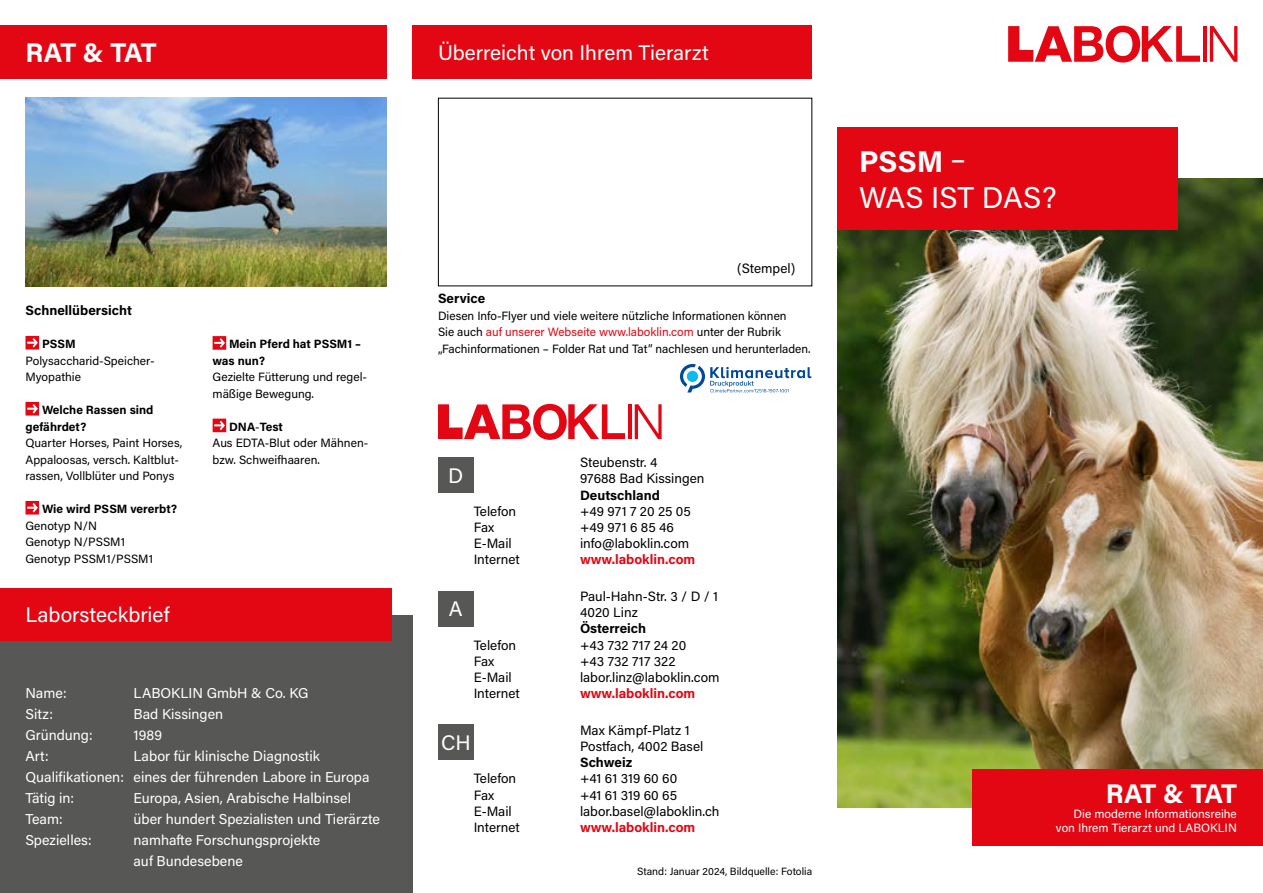
<style>
.page{position:relative;width:1263px;height:893px;background:#fff}
.page>*{position:absolute;margin:0;border:0;box-sizing:border-box;transform-origin:0 0}
.t1{font:30px/36px "Acumin Pro";color:#fff}
.t2{font:700 27px "Acumin Pro";letter-spacing:-.075em;color:#fff}
.t3{font:21px "Acumin Pro";color:#fff}
.t4{font:14.25px/21px "Acumin Pro";color:#fff}
.t5{font:13.5px/16.2px "Acumin Pro";color:#000}
.t6{font:700 13.5px "Acumin Pro";color:#000}
.t7{font:700 13.5px "Acumin Pro";color:#e30613}
.t8{font:12px/16.5px "Acumin Pro";color:#000}
.t9{font:700 12px/16.5px "Acumin Pro";color:#000}
.t10{font:12px/14.4px "Acumin Pro";color:#fff;text-align:right}
.t11{font:10.5px "Acumin Pro";color:#000}
.s1{font-weight:700}
.s2{color:#e30613}
</style>
<div class="page">
<img style="left:838px;top:179px;width:425px;height:629px">
<hr style="left:1203px;top:26px;width:3px;height:36px;background:#e30613">
<svg style="left:1210px;top:26px;width:27px;height:36px"></svg>
<svg style="left:1008px;top:26px;width:192px;height:37px"></svg>
<div style="left:972px;top:770px;width:291px;height:76px;background:#e30613"></div>
<div style="left:412px;top:26px;width:400px;height:53px;background:#e30613"></div>
<hr style="left:628px;top:404px;width:3px;height:35px;background:#e30613">
<svg style="left:635px;top:404px;width:27px;height:35px"></svg>
<svg style="left:438px;top:404px;width:187px;height:36px"></svg>
<div style="left:438px;top:457px;width:36px;height:35px;background:#575756"></div>
<div style="left:438px;top:725px;width:36px;height:35px;background:#575756"></div>
<div style="left:438px;top:591px;width:36px;height:35px;background:#575756"></div>
<div style="left:0;top:26px;width:387px;height:53px;background:#e30613"></div>
<svg style="left:26px;top:336px;width:13px;height:14px"></svg>
<svg style="left:26px;top:402px;width:13px;height:14px"></svg>
<svg style="left:26px;top:501px;width:13px;height:14px"></svg>
<img style="left:26px;top:98px;width:361px;height:188px">
<div style="left:838px;top:128px;width:340px;height:102px;background:#e30613"></div>
<div style="left:0;top:615px;width:412px;height:278px;background:#575756"></div>
<div style="left:0;top:588px;width:392px;height:52px;background:#e30613"></div>
<svg style="left:213px;top:336px;width:13px;height:14px"></svg>
<svg style="left:213px;top:419px;width:13px;height:13px"></svg>
<svg style="left:680px;top:364px;width:131px;height:28px"></svg>
<h2 class="t2" style="left:26px;top:34px;width:133px">RAT &amp; TAT</h2>
<p class="t6" style="left:26px;top:301px;width:108px">Schnellübersicht</p>
<p class="t9" style="left:42px;top:335px;width:35px">PSSM</p>
<p class="t8" style="left:26px;top:352px;width:131px">Polysaccharid-Speicher-<br>Myopathie</p>
<p class="t9" style="left:26px;top:401px;width:129px;text-indent:17px">Welche Rassen sind gefährdet?</p>
<p class="t8" style="left:26px;top:434px;width:158px">Quarter Horses, Paint Horses,<br>Appaloosas, versch. Kaltblut&shy;rassen, Vollblüter und Ponys</p>
<p class="t9" style="left:42px;top:500px;width:137px">Wie wird PSSM vererbt?</p>
<p class="t8" style="left:26px;top:517px;width:129px">Genotyp N/N<br>Genotyp N/PSSM1<br>Genotyp PSSM1/PSSM1</p>
<h3 class="t3" style="left:26px;top:600px;width:146px">Laborsteckbrief</h3>
<p class="t9" style="left:213px;top:335px;width:150px;text-indent:17px">Mein Pferd hat PSSM1 – was nun?</p>
<p class="t8" style="left:213px;top:368px;width:156px">Gezielte Fütterung und regel&shy;mäßige Bewegung.</p>
<p class="t8" style="left:213px;top:418px;width:157px;text-indent:17px"><span class="s1">DNA</span>-<span class="s1">Test<br></span>Aus EDTA-Blut oder Mähnen&shy;bzw. Schweifhaaren.</p>
<p class="t4" style="left:26px;top:682px;width:43px">Name:</p>
<p class="t4" style="left:134px;top:682px;width:177px">LABOKLIN GmbH &amp; Co. KG</p>
<p class="t4" style="left:26px;top:703px;width:29px">Sitz:</p>
<p class="t4" style="left:134px;top:703px;width:91px">Bad Kissingen</p>
<p class="t4" style="left:26px;top:724px;width:69px">Gründung:</p>
<p class="t4" style="left:134px;top:724px;width:30px">1989</p>
<p class="t4" style="left:26px;top:745px;width:25px">Art:</p>
<p class="t4" style="left:26px;top:745px;width:346px;text-indent:108px">Labor für klinische Diagnostik<br>Qualifikationen: eines der führenden Labore in Europa<br>Tätig in:</p>
<p class="t4" style="left:134px;top:787px;width:219px">Europa, Asien, Arabische Halbinsel</p>
<p class="t4" style="left:26px;top:808px;width:39px">Team:</p>
<p class="t4" style="left:134px;top:808px;width:248px">über hundert Spezialisten und Tierärzte</p>
<p class="t4" style="left:26px;top:829px;width:68px">Spezielles:</p>
<p class="t4" style="left:134px;top:829px;width:188px">namhafte Forschungsprojekte auf Bundesebene</p>
<h3 class="t3" style="left:438px;top:38px;width:272px">Überreicht von Ihrem Tierarzt</h3>
<p class="t5" style="left:737px;top:259px;width:60px">(Stempel)</p>
<p class="t6" style="left:438px;top:289px;width:49px">Service</p>
<p class="t8" style="left:438px;top:307px;width:374px">Diesen Info-Flyer und viele weitere nützliche Informationen können<br>Sie auch <span class="s2">auf unserer Webseite www.laboklin.com</span> unter der Rubrik „Fachinformationen – Folder Rat und Tat” nachlesen und herunterladen.</p>
<h3 class="t3" style="left:448px;top:461px;width:17px">D</h3>
<p class="t5" style="left:580px;top:454px;width:126px">Steubenstr. 4<br>97688 Bad Kissingen</p>
<p class="t6" style="left:580px;top:485px;width:81px">Deutschland</p>
<p class="t5" style="left:474px;top:502px;width:44px">Telefon</p>
<p class="t5" style="left:580px;top:502px;width:112px">+49 971 7 20 25 05</p>
<p class="t5" style="left:474px;top:519px;width:22px">Fax</p>
<p class="t5" style="left:580px;top:519px;width:96px">+49 971 6 85 46</p>
<p class="t5" style="left:474px;top:535px;width:40px">E-Mail</p>
<p class="t5" style="left:580px;top:535px;width:111px">info@laboklin.com</p>
<p class="t5" style="left:474px;top:551px;width:48px">Internet</p>
<p class="t7" style="left:580px;top:550px;width:117px">www.laboklin.com</p>
<h3 class="t3" style="left:449px;top:594px;width:15px">A</h3>
<p class="t5" style="left:580px;top:588px;width:140px">Paul-Hahn-Str. 3 / D / 1<br>4020 Linz</p>
<p class="t6" style="left:580px;top:619px;width:68px">Österreich</p>
<p class="t5" style="left:474px;top:636px;width:44px">Telefon</p>
<p class="t5" style="left:580px;top:636px;width:108px">+43 732 717 24 20</p>
<p class="t5" style="left:474px;top:652px;width:22px">Fax</p>
<p class="t5" style="left:580px;top:652px;width:97px">+43 732 717 322</p>
<p class="t5" style="left:474px;top:669px;width:40px">E-Mail</p>
<p class="t5" style="left:580px;top:669px;width:141px">labor.linz@laboklin.com</p>
<p class="t5" style="left:474px;top:685px;width:48px">Internet</p>
<p class="t7" style="left:580px;top:684px;width:117px">www.laboklin.com</p>
<h3 class="t3" style="left:441px;top:728px;width:31px">CH</h3>
<p class="t5" style="left:580px;top:721px;width:125px">Max Kämpf-Platz 1<br>Postfach, 4002 Basel</p>
<p class="t6" style="left:580px;top:753px;width:54px">Schweiz</p>
<p class="t5" style="left:474px;top:770px;width:44px">Telefon</p>
<p class="t5" style="left:580px;top:770px;width:99px">+41 61 319 60 60</p>
<p class="t5" style="left:474px;top:786px;width:22px">Fax</p>
<p class="t5" style="left:580px;top:786px;width:98px">+41 61 319 60 65</p>
<p class="t5" style="left:474px;top:802px;width:40px">E-Mail</p>
<p class="t5" style="left:580px;top:802px;width:141px">labor.basel@laboklin.ch</p>
<p class="t5" style="left:474px;top:819px;width:48px">Internet</p>
<p class="t7" style="left:580px;top:818px;width:117px">www.laboklin.com</p>
<p class="t11" style="left:637px;top:864px;width:177px">Stand: Januar 2024, Bildquelle: Fotolia</p>
<h1 class="t1" style="left:859px;top:142px;width:199px"><span class="s1">PSSM</span> –<br>WAS IST DAS?</h1>
<h2 class="t2" style="left:1106px;top:775px;width:133px">RAT &amp; TAT</h2>
<p class="t10" style="left:1056px;top:806px;width:182px">Die moderne Informationsreihe von Ihrem Tierarzt und LABOKLIN</p>
</div>
